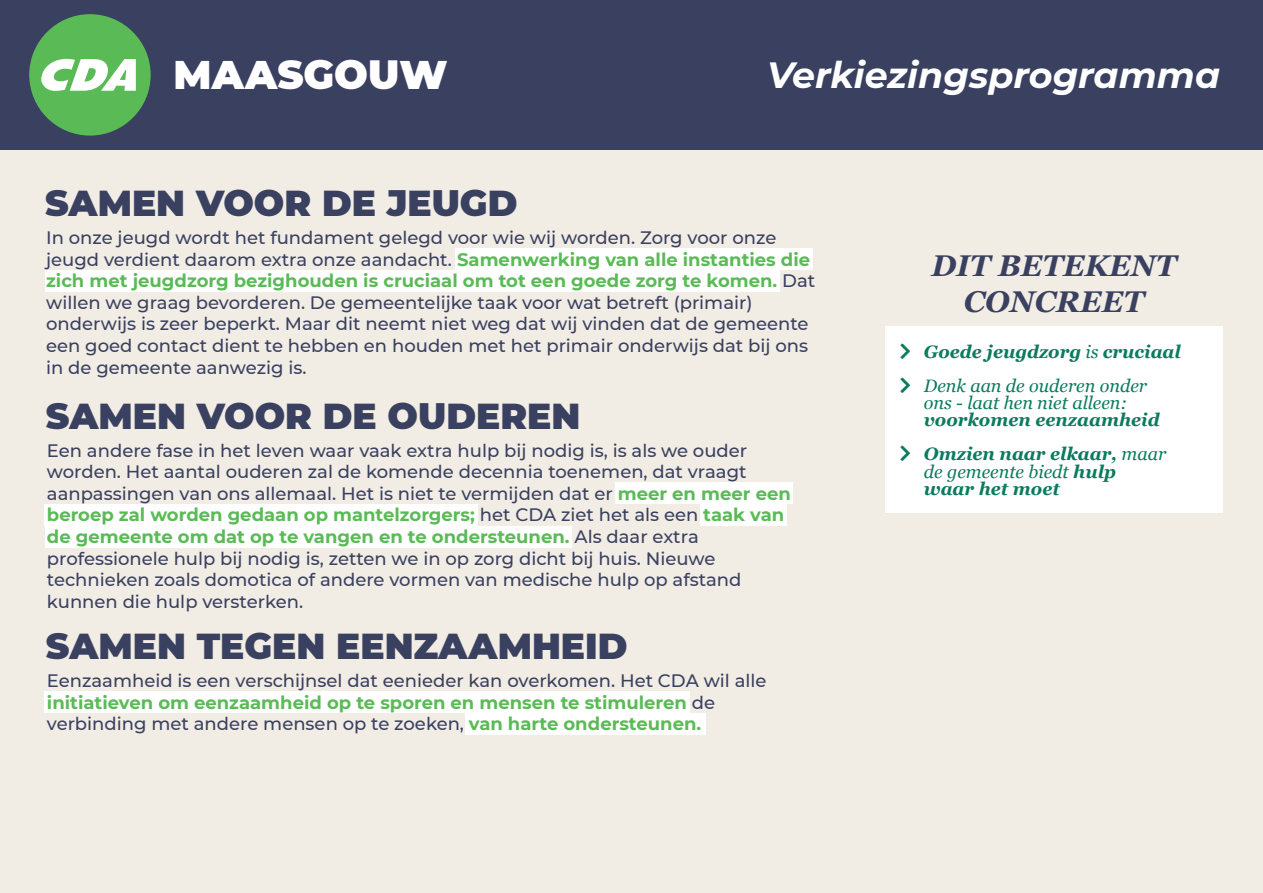
<style>
.page{position:relative;width:1263px;height:893px;background:#fff}
.page>*{position:absolute;margin:0;border:0;box-sizing:border-box;transform-origin:0 0}
.t1{font:900 39.9px "Montserrat";color:#fff}
.t2{font:italic 700 36.45px "Montserrat";color:#fff}
.t3{font:900 36px "Montserrat";color:#3a4160}
.t4{font:italic 700 30px/36px "Georgia";color:#3a4160;text-align:center}
.t5{font:500 18px/21.6px "Montserrat";color:#3a4160}
.t6{font:italic 18px/34.2px "Georgia";color:#0a7b5e}
.t7{font:italic 700 18px/34.2px "Georgia";color:#0a7b5e}
.s1{font-weight:700;color:#5abb56}
.s2{font-weight:700}
.s3{font-weight:400}
</style>
<div class="page">
<div style="left:0;top:129px;width:1263px;height:764px;background:#f1ece4"></div>
<div style="left:465px;top:713px;width:240px;height:22px;background:#fff"></div>
<div style="left:44px;top:691px;width:646px;height:22px;background:#fff"></div>
<div style="left:701px;top:504px;width:86px;height:22px;background:#fff"></div>
<div style="left:615px;top:482px;width:178px;height:22px;background:#fff"></div>
<div style="left:45px;top:526px;width:526px;height:22px;background:#fff"></div>
<div style="left:45px;top:504px;width:433px;height:22px;background:#fff"></div>
<div style="left:455px;top:248px;width:357px;height:22px;background:#fff"></div>
<div style="left:45px;top:270px;width:735px;height:21px;background:#fff"></div>
<div style="left:0;top:0;width:1263px;height:150px;background:#3a4160"></div>
<div style="left:885px;top:326px;width:338px;height:186px;background:#fff"></div>
<div style="left:29px;top:14px;width:122px;height:122px;background:#5abb56;border-radius:50%"></div>
<svg style="left:41px;top:59px;width:95px;height:32px"></svg>
<h1 class="t1" style="left:174px;top:45px;width:275px">MAASGOUW</h1>
<h2 class="t2" style="left:767px;top:49px;width:455px">Verkiezingsprogramma</h2>
<h3 class="t3" style="left:45px;top:176px;width:474px">SAMEN VOOR DE JEUGD</h3>
<p class="t5" style="left:46px;top:226px;width:771px">In onze jeugd wordt het fundament gelegd voor wie wij worden. Zorg voor onze jeugd verdient daarom extra onze aandacht. <span class="s1">Samenwerking van alle instanties die zich met jeugdzorg bezighouden is cruciaal om tot een goede zorg te komen.</span> Dat willen we graag bevorderen. De gemeentelijke taak voor wat betreft (primair) onderwijs is zeer beperkt. Maar dit neemt niet weg dat wij vinden dat de gemeente een goed contact dient te hebben en houden met het primair onderwijs dat bij ons in de gemeente aanwezig is.</p>
<h3 class="t3" style="left:46px;top:389px;width:536px">SAMEN VOOR DE OUDEREN</h3>
<p class="t5" style="left:47px;top:439px;width:745px">Een andere fase in het leven waar vaak extra hulp bij nodig is, is als we ouder worden. Het aantal ouderen zal de komende decennia toenemen, dat vraagt aanpassingen van ons allemaal. Het is niet te vermijden dat er <span class="s1">meer en meer een beroep zal worden gedaan op mantelzorgers;</span> het CDA ziet het als een <span class="s1">taak van de gemeente om dat op te vangen en te ondersteunen.</span> Als daar extra professionele hulp bij nodig is, zetten we in op zorg dicht bij huis. Nieuwe technieken zoals domotica of andere vormen van medische hulp op afstand kunnen die hulp versterken.</p>
<h3 class="t3" style="left:46px;top:619px;width:583px">SAMEN TEGEN EENZAAMHEID</h3>
<p class="t5" style="left:47px;top:669px;width:721px">Eenzaamheid is een verschijnsel dat eenieder kan overkomen. Het CDA wil alle <span class="s1">initiatieven om eenzaamheid op te sporen en mensen te stimuleren</span> de verbinding met andere mensen op te zoeken, <span class="s1">van harte ondersteunen.</span></p>
<h3 class="t4" style="left:931px;top:246px;width:246px">DIT BETEKENT<br>CONCREET</h3>
<p class="t6" style="left:924px;top:334px;width:258px"><span class="s2">Goede jeugdzorg</span> is <span class="s2">cruciaal<br></span>Denk aan de ouderen onder</p>
<p class="t6" style="left:924px;top:385px;width:205px">ons - laat hen niet alleen:</p>
<p class="t7" style="left:924px;top:402px;width:244px">voorkomen eenzaamheid<br>Omzien naar elkaar, <span class="s3">maar</span></p>
<p class="t6" style="left:924px;top:462px;width:194px;line-height:17.1px">de gemeente biedt <span class="s2">hulp waar het moet</span></p>
</div>
